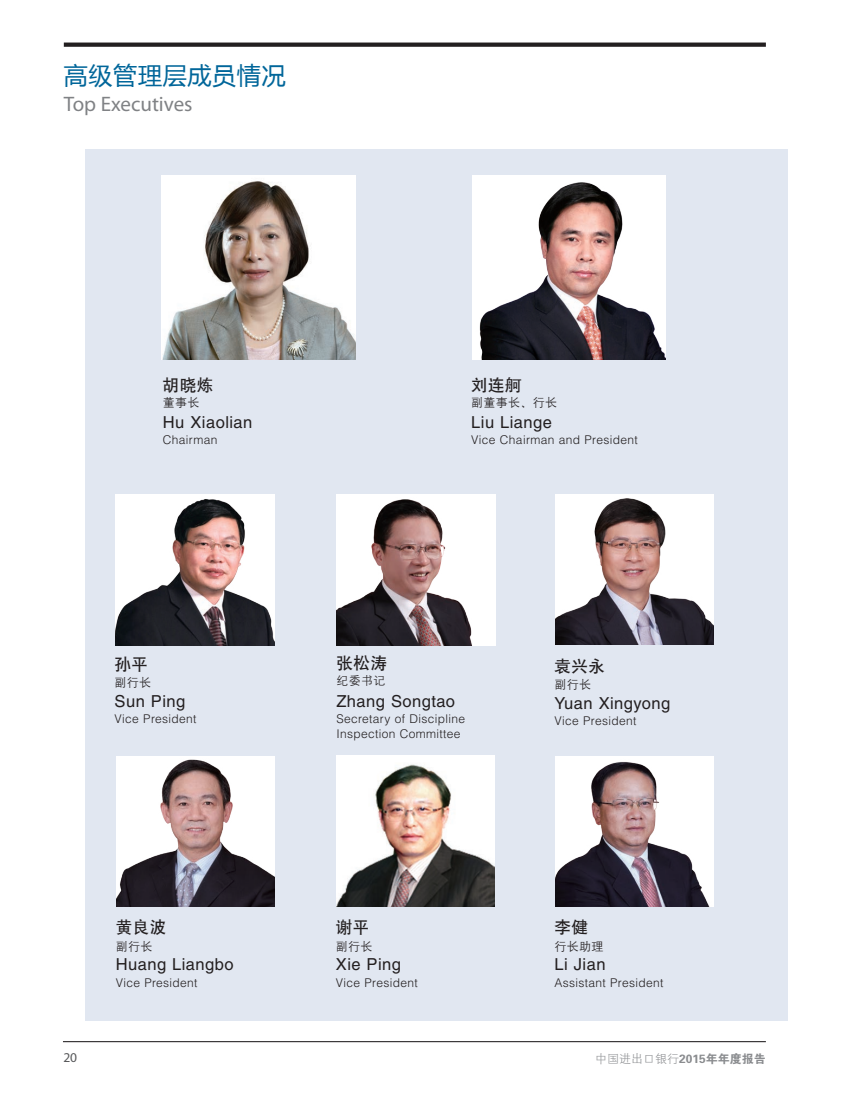
<style>
.page{position:relative;width:851px;height:1106px;background:#fff}
.page>*{position:absolute;margin:0;border:0;box-sizing:border-box;transform-origin:0 0}
.t1{font:24px "Microsoft Ya Hei";letter-spacing:.03em;color:#01669a}
.t2{font:21px "Myriad Pro";color:#808285}
.t3{font:16.5px "Helvetica LT Std";letter-spacing:.03em;color:#231f20}
.t4{font:16.5px "H Yb 1 gj";letter-spacing:.03em;color:#231f20}
.t5{font:13.5px "Myriad Pro";color:#57585a}
.t6{font:300 12px/14.4px "Helvetica LT Std";letter-spacing:.03em;color:#231f20}
.t7{font:12px "H Yg 2 gj";letter-spacing:.03em;color:#231f20}
.t8{font:12px "FZDHTK GBK1 0";color:#8a8c8f}
.s1{font-family:"H Yb 1 gj"}
.s2{font-family:"FZXH1 K GBK1 0"}
</style>
<div class="page">
<hr style="left:63px;top:1041px;width:702px;height:1px;background:#231f20">
<svg style="left:64px;top:43px;width:701px;height:4px;background:#2e2a2b"></svg>
<div style="left:85px;top:149px;width:702px;height:871px;background:#e1e7f1"></div>
<img style="left:116px;top:756px;width:158px;height:150px">
<img style="left:555px;top:756px;width:158px;height:150px">
<img style="left:336px;top:755px;width:158px;height:151px">
<img style="left:115px;top:494px;width:159px;height:151px">
<img style="left:336px;top:494px;width:159px;height:151px">
<img style="left:555px;top:494px;width:158px;height:150px">
<img style="left:472px;top:175px;width:193px;height:184px">
<img style="left:162px;top:175px;width:193px;height:184px">
<h1 class="t1" style="left:64px;top:59px;width:223px">高级管理层成员情况</h1>
<h2 class="t2" style="left:64px;top:91px;width:130px">Top Executives</h2>
<h3 class="t4" style="left:163px;top:376px;width:52px">胡晓炼</h3>
<p class="t7" style="left:163px;top:396px;width:38px">董事长</p>
<h3 class="t3" style="left:163px;top:413px;width:91px">Hu Xiaolian</h3>
<p class="t6" style="left:163px;top:433px;width:56px">Chairman</p>
<h3 class="t4" style="left:115px;top:655px;width:35px">孙平</h3>
<p class="t7" style="left:115px;top:676px;width:38px">副行长</p>
<h3 class="t3" style="left:115px;top:691px;width:72px">Sun Ping</h3>
<p class="t6" style="left:115px;top:711px;width:83px">Vice President</p>
<h3 class="t4" style="left:116px;top:919px;width:52px">黄良波</h3>
<p class="t7" style="left:116px;top:940px;width:38px">副行长</p>
<h3 class="t3" style="left:116px;top:955px;width:119px">Huang Liangbo</h3>
<p class="t6" style="left:116px;top:975px;width:83px">Vice President</p>
<h3 class="t4" style="left:471px;top:376px;width:52px">刘连舸</h3>
<p class="t7" style="left:471px;top:396px;width:88px">副董事长<span class="s1">、</span>行长</p>
<h3 class="t3" style="left:471px;top:413px;width:82px">Liu Liange</h3>
<p class="t6" style="left:471px;top:433px;width:168px">Vice Chairman and President</p>
<h3 class="t4" style="left:336px;top:655px;width:52px">张松涛</h3>
<p class="t7" style="left:336px;top:674px;width:51px">纪委书记</p>
<h3 class="t3" style="left:336px;top:691px;width:120px">Zhang Songtao</h3>
<p class="t6" style="left:336px;top:711px;width:130px">Secretary of Discipline<br>Inspection Committee</p>
<h3 class="t4" style="left:336px;top:919px;width:35px">谢平</h3>
<p class="t7" style="left:336px;top:940px;width:38px">副行长</p>
<h3 class="t3" style="left:336px;top:955px;width:67px">Xie Ping</h3>
<p class="t6" style="left:336px;top:975px;width:83px">Vice President</p>
<h3 class="t4" style="left:554px;top:657px;width:52px">袁兴永</h3>
<p class="t7" style="left:554px;top:678px;width:38px">副行长</p>
<h3 class="t3" style="left:554px;top:693px;width:117px">Yuan Xingyong</h3>
<p class="t6" style="left:554px;top:713px;width:83px">Vice President</p>
<h3 class="t4" style="left:554px;top:919px;width:35px">李健</h3>
<p class="t7" style="left:554px;top:940px;width:51px">行长助理</p>
<h3 class="t3" style="left:554px;top:955px;width:52px">Li Jian</h3>
<p class="t6" style="left:554px;top:975px;width:110px">Assistant President</p>
<p class="t5" style="left:63px;top:1048px;width:15px">20</p>
<p class="t8" style="left:595px;top:1052px;width:172px"><span class="s2">中国进出口银行</span>2015年年度报告</p>
</div>
